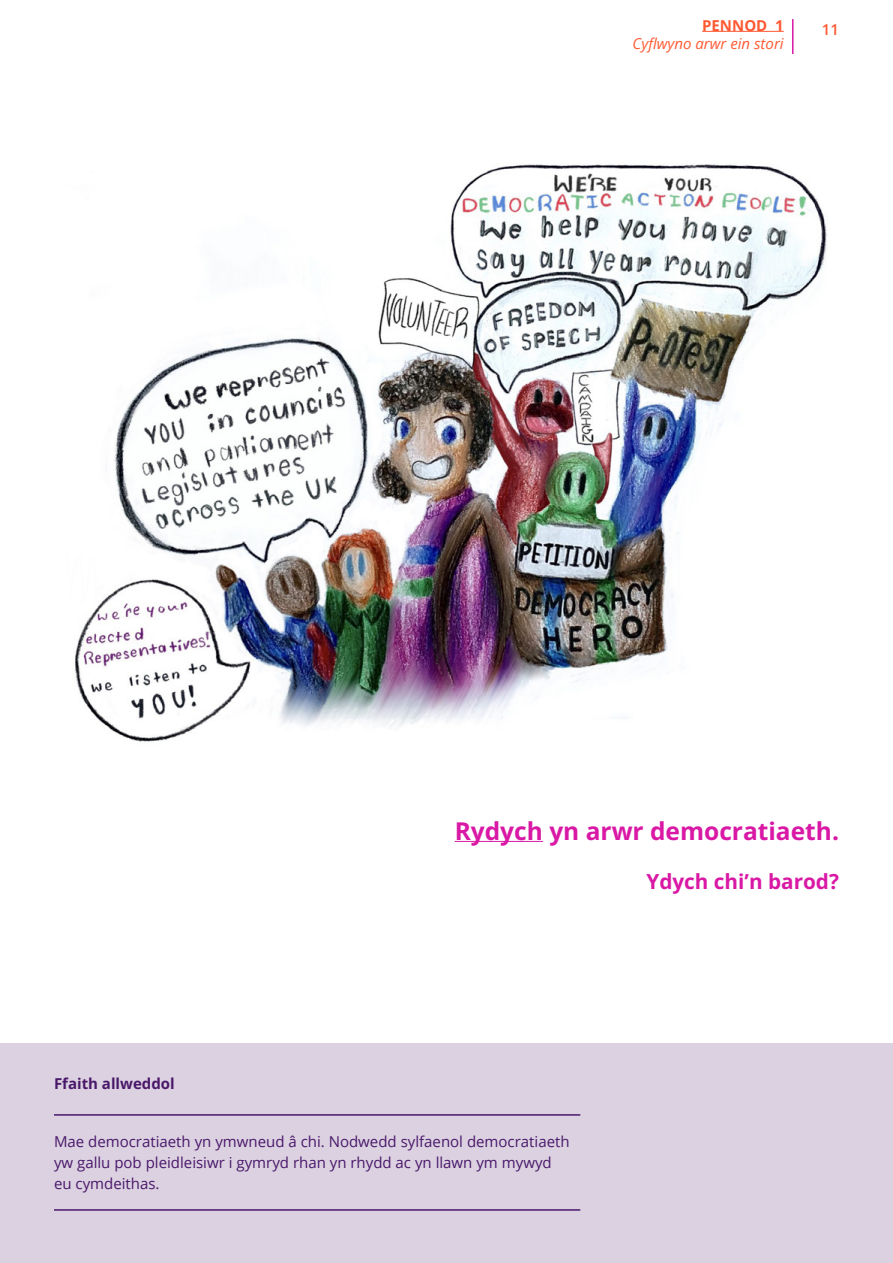
<style>
.page{position:relative;width:893px;height:1263px;background:#fff}
.page>*{position:absolute;margin:0;border:0;box-sizing:border-box;transform-origin:0 0}
.Body_copy{font:700 24.45px "Open Sans";color:#d918a5}
.Body_copy-2{font:700 20.7px "Open Sans";color:#d918a5}
.Body_copy-3{font:15px/21px "Open Sans";color:#4a186a}
.t1{font:italic 15px "Open Sans";color:#ff5932}
.Body_copy-4{font:700 15px "Open Sans";color:#4a186a}
.t2{font:700 15px "Open Sans";color:#ff5932}
.t3{font:600 15px "Open Sans";color:#ff5932}
</style>
<div class="page">
<div style="left:0;top:1044px;width:893px;height:219px;background:#dbd1e1"></div>
<hr style="left:702px;top:31px;width:82px;height:1px;background:#ff5932">
<hr style="left:792px;top:19px;width:1px;height:35px;background:#d918a5">
<img style="left:75px;top:164px;width:752px;height:578px">
<hr style="left:455px;top:841px;width:88px;height:1px;background:#d918a5">
<hr style="left:54px;top:1114px;width:526px;height:2px;background:#4a186a">
<hr style="left:54px;top:1209px;width:526px;height:2px;background:#4a186a">
<p class="t2" style="left:702px;top:15px;width:83px">PENNOD 1</p>
<p class="t1" style="left:633px;top:33px;width:153px">Cyflwyno arwr ein stori</p>
<p class="t3" style="left:822px;top:19px;width:19px">11</p>
<p class="Body_copy" style="left:455px;top:814px;width:386px">Rydych yn arwr democratiaeth.</p>
<p class="Body_copy-4" style="left:54px;top:1073px;width:122px">Ffaith allweddol</p>
<p class="Body_copy-3" style="left:54px;top:1130px;width:517px">Mae democratiaeth yn ymwneud â chi. Nodwedd sylfaenol democratiaeth yw gallu pob pleidleisiwr i gymryd rhan yn rhydd ac yn llawn ym mywyd eu cymdeithas.</p>
<p class="Body_copy-2" style="left:646px;top:867px;width:194px">Ydych chi’n barod?</p>
</div>
